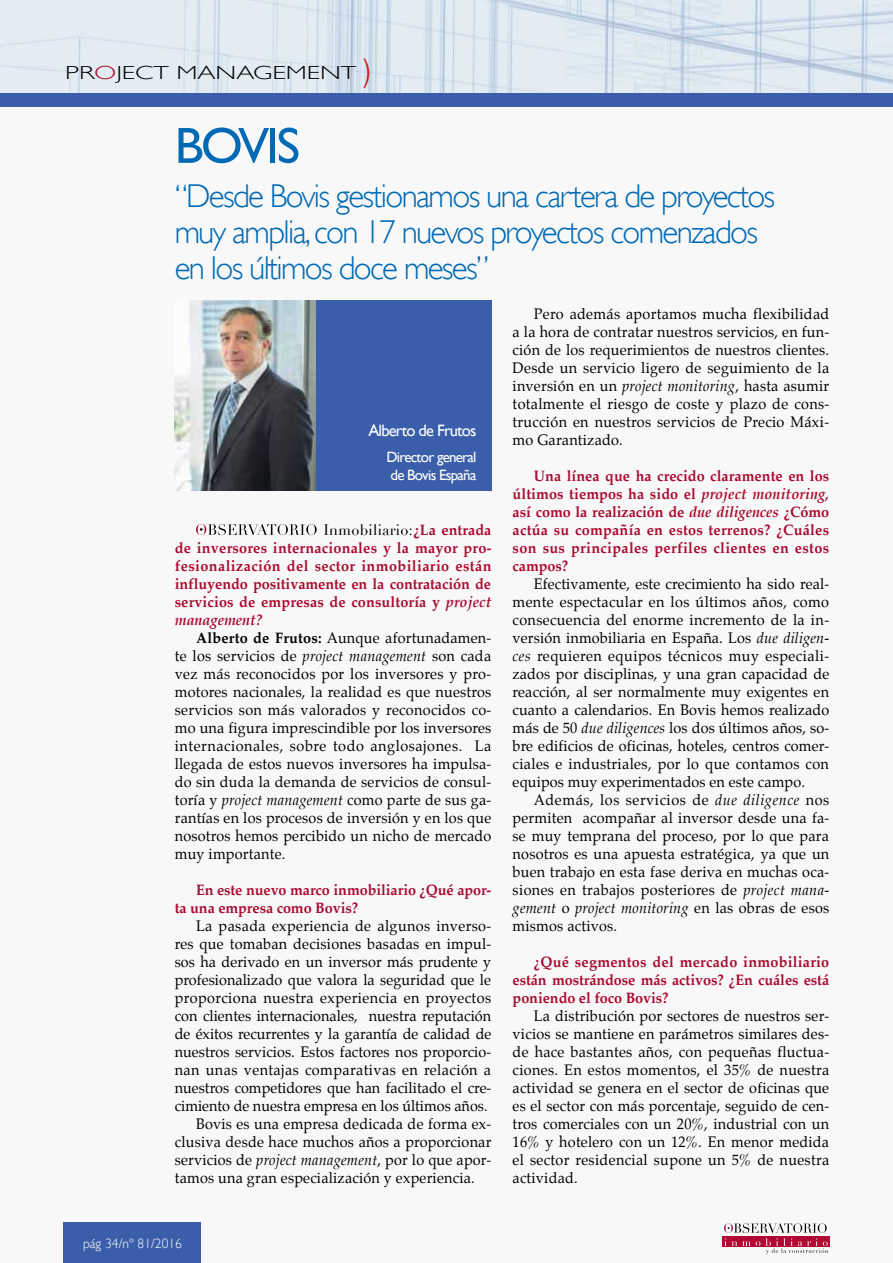
<style>
.page{position:relative;width:893px;height:1263px;background:#fff}
.page>*{position:absolute;margin:0;border:0;box-sizing:border-box;transform-origin:0 0}
.t1{font:51px "Gill Sans";letter-spacing:-.05em;color:#0069b4}
.t2{font:300 33px/36px "Gill Sans";letter-spacing:-.05em;color:#0069b4}
.t3{font:300 18.9px "Gill Sans";color:#000;scale:1.43 1}
.t4{font:16.5px "Gill Sans";letter-spacing:-.05em;color:#fff}
.t5{font:15px/18px "Palatino";letter-spacing:.015em;color:#000;text-align:justify;scale:.96 1}
.t6{font:700 15px/18px "Palatino";letter-spacing:-.005em;color:#a90a2e;text-align:justify;scale:.96 1}
.t7{font:15px/18px "Gill Sans";letter-spacing:-.05em;color:#fff}
.t8{font:15px "Didot";letter-spacing:.025em;color:#000;scale:.96 1}
.t9{font:300 13.5px "Gill Sans";color:#fff}
.s1{color:#a90a2e}
.s2{font-family:"Helvetica Neue LT Std";font-stretch:condensed;font-size:33px;color:#cd171a}
.s3{font-family:"Palatino";font-weight:700;color:#a90a2e}
.s4{font-style:italic}
.s5{font-weight:700}
</style>
<div class="page">
<img style="left:0;top:0;width:893px;height:93px">
<div style="left:0;top:95px;width:893px;height:1168px;background:#f8f8f9"></div>
<div style="left:64px;top:1222px;width:137px;height:41px;background:#3a5ea9"></div>
<div style="left:722px;top:1236px;width:107px;height:11px;background:#b10933"></div>
<svg style="left:724px;top:1223px;width:104px;height:31px"></svg>
<div style="left:0;top:93px;width:893px;height:14px;background:#3a5ea9"></div>
<svg style="left:196px;top:524px;width:121px;height:11px"></svg>
<div style="left:175px;top:300px;width:316px;height:191px;background:#3a5ea9"></div>
<img style="left:175px;top:300px;width:141px;height:191px">
<p class="t3" style="left:65px;top:61px;width:215px">PR<span class="s1">O</span>JECT MANAGEMENT <span class="s2">)</span></p>
<h1 class="t1" style="left:175px;top:116px;width:127px">BOVIS</h1>
<h2 class="t2" style="left:175px;top:178px;width:602px">“Desde Bovis gestionamos una cartera de proyectos muy amplia, con 17 nuevos proyectos comenzados en los últimos doce meses”</h2>
<p class="t4" style="left:368px;top:421px;width:110px">Alberto de Frutos</p>
<p class="t7" style="left:386px;top:448px;width:91px">Director general de Bovis España</p>
<p class="t8" style="left:323px;top:521px;width:177px">Inmobiliario:<span class="s3">¿La entrada</span></p>
<p class="t6" style="left:175px;top:539px;width:331px">de inversores internacionales y la mayor pro&shy;fesionalización del sector inmobiliario están influyendo positivamente en la contratación de servicios de empresas de consultoría y <span class="s4">project management?</span></p>
<p class="t5" style="left:175px;top:629px;width:331px;text-indent:21px"><span class="s5">Alberto de Frutos:</span> Aunque afortunadamen&shy;te los servicios de <span class="s4">project management</span> son cada vez más reconocidos por los inversores y pro&shy;motores nacionales, la realidad es que nuestros servicios son más valorados y reconocidos co&shy;mo una figura imprescindible por los inversores internacionales, sobre todo anglosajones. La llegada de estos nuevos inversores ha impulsa&shy;do sin duda la demanda de servicios de consul&shy;toría y <span class="s4">project management</span> como parte de sus ga&shy;rantías en los procesos de inversión y en los que nosotros hemos percibido un nicho de mercado muy importante.</p>
<p class="t6" style="left:175px;top:881px;width:331px;text-indent:21px">En este nuevo marco inmobiliario ¿Qué apor&shy;ta una empresa como Bovis?</p>
<p class="t5" style="left:196px;top:917px;width:309px">La pasada experiencia de algunos inverso-</p>
<p class="t5" style="left:175px;top:935px;width:331px">res que tomaban decisiones basadas en impul-</p>
<p class="t5" style="left:175px;top:953px;width:331px">sos ha derivado en un inversor más prudente y</p>
<p class="t5" style="left:175px;top:971px;width:331px">profesionalizado que valora la seguridad que le</p>
<p class="t5" style="left:175px;top:989px;width:331px">proporciona nuestra experiencia en proyectos</p>
<p class="t5" style="left:175px;top:1007px;width:331px">con clientes internacionales, nuestra reputación</p>
<p class="t5" style="left:175px;top:1025px;width:331px">de éxitos recurrentes y la garantía de calidad de</p>
<p class="t5" style="left:175px;top:1043px;width:331px">nuestros servicios. Estos factores nos proporcio-</p>
<p class="t5" style="left:175px;top:1061px;width:331px">nan unas ventajas comparativas en relación a</p>
<p class="t5" style="left:175px;top:1079px;width:331px">nuestros competidores que han facilitado el cre-</p>
<p class="t5" style="left:175px;top:1097px;width:327px">cimiento de nuestra empresa en los últimos años.</p>
<p class="t5" style="left:196px;top:1115px;width:309px">Bovis es una empresa dedicada de forma ex-</p>
<p class="t5" style="left:175px;top:1133px;width:331px">clusiva desde hace muchos años a proporcionar</p>
<p class="t5" style="left:175px;top:1151px;width:331px">servicios de <span class="s4">project management</span>, por lo que apor-</p>
<p class="t5" style="left:175px;top:1169px;width:314px">tamos una gran especialización y experiencia.</p>
<p class="t9" style="left:83px;top:1235px;width:100px">pág 34/nº 81/2016</p>
<p class="t5" style="left:513px;top:305px;width:331px;text-indent:21px">Pero además aportamos mucha flexibilidad a la hora de contratar nuestros servicios, en fun&shy;ción de los requerimientos de nuestros clientes.<br>Desde un servicio ligero de seguimiento de la inversión en un <span class="s4">project monitoring</span>, hasta asumir totalmente el riesgo de coste y plazo de cons&shy;trucción en nuestros servicios de Precio Máxi&shy;mo Garantizado.</p>
<p class="t6" style="left:513px;top:467px;width:331px;text-indent:21px">Una línea que ha crecido claramente en los últimos tiempos ha sido el <span class="s4">project monitoring, </span>así como la realización de <span class="s4">due diligences</span> ¿Cómo actúa su compañía en estos terrenos? ¿Cuáles son sus principales perfiles clientes en estos campos?</p>
<p class="t5" style="left:513px;top:575px;width:331px;text-indent:21px">Efectivamente, este crecimiento ha sido real&shy;mente espectacular en los últimos años, como consecuencia del enorme incremento de la in&shy;versión inmobiliaria en España. Los <span class="s4">due diligen&shy;ces</span> requieren equipos técnicos muy especiali&shy;zados por disciplinas, y una gran capacidad de reacción, al ser normalmente muy exigentes en cuanto a calendarios. En Bovis hemos realizado más de 50 <span class="s4">due diligences</span> los dos últimos años, so&shy;bre edificios de oficinas, hoteles, centros comer&shy;ciales e industriales, por lo que contamos con equipos muy experimentados en este campo.</p>
<p class="t5" style="left:513px;top:791px;width:331px;text-indent:21px">Además, los servicios de <span class="s4">due diligence</span> nos permiten acompañar al inversor desde una fa&shy;se muy temprana del proceso, por lo que para nosotros es una apuesta estratégica, ya que un buen trabajo en esta fase deriva en muchas oca&shy;siones en trabajos posteriores de <span class="s4">project mana&shy;gement</span> o <span class="s4">project monitoring</span> en las obras de esos mismos activos.</p>
<p class="t6" style="left:513px;top:953px;width:331px;text-indent:21px">¿Qué segmentos del mercado inmobiliario están mostrándose más activos? ¿En cuáles está poniendo el foco Bovis?</p>
<p class="t5" style="left:513px;top:1007px;width:331px;text-indent:21px">La distribución por sectores de nuestros ser&shy;vicios se mantiene en parámetros similares des&shy;de hace bastantes años, con pequeñas fluctua&shy;ciones. En estos momentos, el 35% de nuestra actividad se genera en el sector de oficinas que es el sector con más porcentaje, seguido de cen&shy;tros comerciales con un 20%, industrial con un 16% y hotelero con un 12%. En menor medida el sector residencial supone un 5% de nuestra actividad.</p>
</div>
